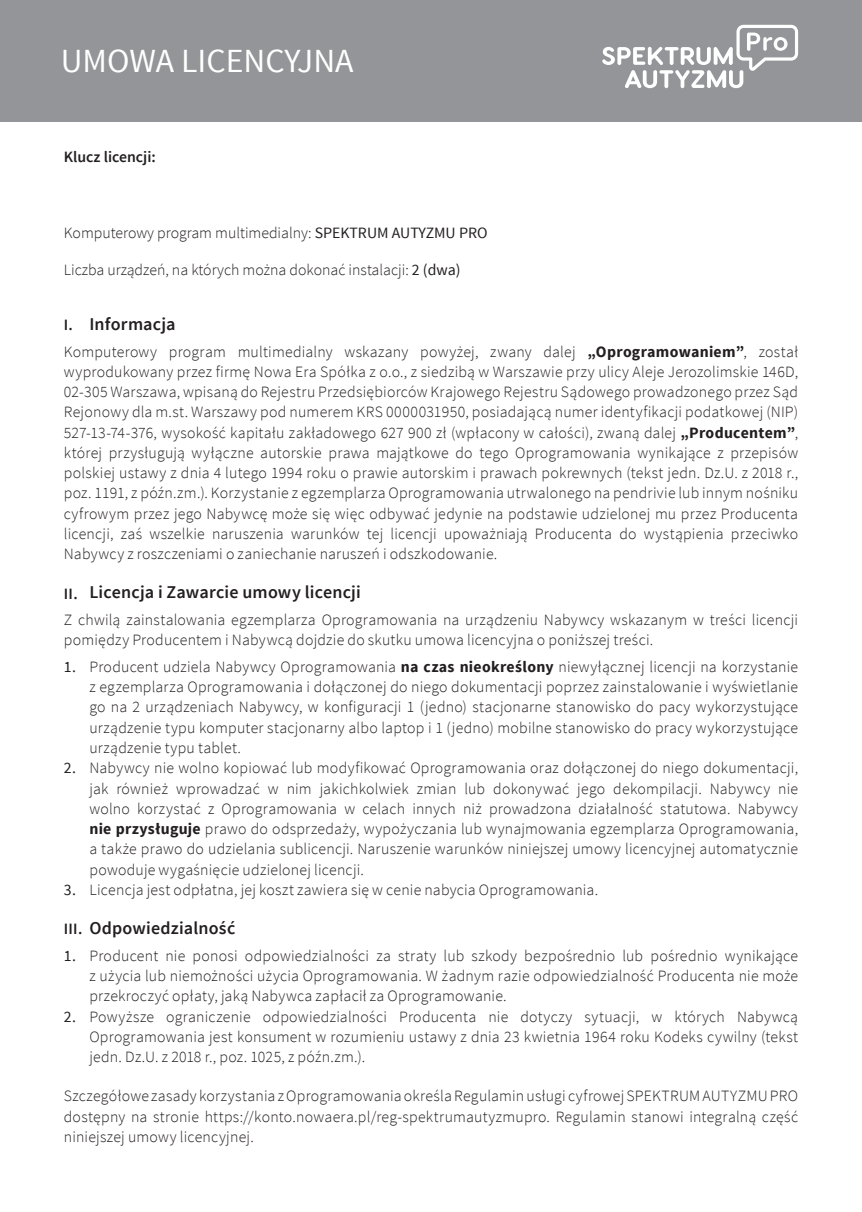
<style>
.page{position:relative;width:862px;height:1212px;background:#fff}
.page>*{position:absolute;margin:0;border:0;box-sizing:border-box;transform-origin:0 0}
.t1{font:33.75px "Source Sans Pro";color:#fff}
.t2{font:600 18px "Source Sans Pro";letter-spacing:.01em;color:#231f20}
.t3{font:300 15.75px/20.2px "Source Sans Pro";letter-spacing:.015em;color:#231f20;text-align:justify}
.t4{font:600 15.75px "Source Sans Pro";color:#231f20}
.s1{font-weight:400}
.s2{font-size:15.75px}
.s3{font-weight:700}
</style>
<div class="page">
<div style="left:0;top:0;width:861px;height:121px;background:#939598"></div>
<svg style="left:602px;top:25px;width:195px;height:63px"></svg>
<h1 class="t1" style="left:61px;top:40px;width:294px">UMOWA LICENCYJNA</h1>
<p class="t4" style="left:64px;top:147px;width:93px">Klucz licencji:</p>
<p class="t3" style="left:64px;top:222px;width:425px">Komputerowy program multimedialny: <span class="s1">SPEKTRUM AUTYZMU PRO</span></p>
<p class="t3" style="left:64px;top:260px;width:398px">Liczba urządzeń, na których można dokonać instalacji: <span class="s1">2 (dwa)</span></p>
<p class="t2" style="left:64px;top:313px;width:113px"><span class="s2">I.</span> Informacja</p>
<p class="t3" style="left:64px;top:341px;width:735px">Komputerowy program multimedialny wskazany powyżej, zwany dalej <span class="s3">„Oprogramowaniem”</span>, został wyprodukowany przez firmę Nowa Era Spółka z o.o., z siedzibą w Warszawie przy ulicy Aleje Jerozolimskie 146D, 02-305 Warszawa, wpisaną do Rejestru Przedsiębiorców Krajowego Rejestru Sądowego prowadzonego przez Sąd Rejonowy dla m.st. Warszawy pod numerem KRS 0000031950, posiadającą numer identyfikacji podatkowej (NIP)<br>527-13-74-376, wysokość kapitału zakładowego 627 900 zł (wpłacony w całości), zwaną dalej <span class="s3">„Producentem”</span>, której przysługują wyłączne autorskie prawa majątkowe do tego Oprogramowania wynikające z przepisów polskiej ustawy z dnia 4 lutego 1994 roku o prawie autorskim i prawach pokrewnych (tekst jedn. Dz.U. z 2018 r., poz. 1191, z późn.zm.). Korzystanie z egzemplarza Oprogramowania utrwalonego na pendrivie lub innym nośniku cyfrowym przez jego Nabywcę może się więc odbywać jedynie na podstawie udzielonej mu przez Producenta licencji, zaś wszelkie naruszenia warunków tej licencji upoważniają Producenta do wystąpienia przeciwko Nabywcy z roszczeniami o zaniechanie naruszeń i odszkodowanie.</p>
<p class="t2" style="left:64px;top:581px;width:298px"><span class="s2">II.</span> Licencja i Zawarcie umowy licencji</p>
<p class="t3" style="left:64px;top:610px;width:735px">Z chwilą zainstalowania egzemplarza Oprogramowania na urządzeniu Nabywcy wskazanym w treści licencji pomiędzy Producentem i Nabywcą dojdzie do skutku umowa licencyjna o poniższej treści.</p>
<p class="t3" style="left:89px;top:657px;width:709px;text-indent:-26px"><span class="s1">1.</span> Producent udziela Nabywcy Oprogramowania <span class="s3">na czas nieokreślony</span> niewyłącznej licencji na korzystanie z egzemplarza Oprogramowania i dołączonej do niego dokumentacji poprzez zainstalowanie i wyświetlanie go na 2 urządzeniach Nabywcy, w konfiguracji 1 (jedno) stacjonarne stanowisko do pacy wykorzystujące urządzenie typu komputer stacjonarny albo laptop i 1 (jedno) mobilne stanowisko do pracy wykorzystujące urządzenie typu tablet.</p>
<p class="t3" style="left:89px;top:758px;width:709px;text-indent:-26px"><span class="s1">2.</span> Nabywcy nie wolno kopiować lub modyfikować Oprogramowania oraz dołączonej do niego dokumentacji, jak również wprowadzać w nim jakichkolwiek zmian lub dokonywać jego dekompilacji. Nabywcy nie wolno korzystać z Oprogramowania w celach innych niż prowadzona działalność statutowa. Nabywcy <span class="s3">nie przysługuje</span> prawo do odsprzedaży, wypożyczania lub wynajmowania egzemplarza Oprogramowania, a także prawo do udzielania sublicencji. Naruszenie warunków niniejszej umowy licencyjnej automatycznie powoduje wygaśnięcie udzielonej licencji.</p>
<p class="t3" style="left:64px;top:879px;width:535px"><span class="s1">3.</span> Licencja jest odpłatna, jej koszt zawiera się w cenie nabycia Oprogramowania.</p>
<p class="t2" style="left:64px;top:917px;width:173px"><span class="s2">III.</span> Odpowiedzialność</p>
<p class="t3" style="left:89px;top:945px;width:709px;text-indent:-26px"><span class="s1">1.</span> Producent nie ponosi odpowiedzialności za straty lub szkody bezpośrednio lub pośrednio wynikające z użycia lub niemożności użycia Oprogramowania. W żadnym razie odpowiedzialność Producenta nie może przekroczyć opłaty, jaką Nabywca zapłacił za Oprogramowanie.</p>
<p class="t3" style="left:89px;top:1006px;width:709px;text-indent:-26px"><span class="s1">2.</span> Powyższe ograniczenie odpowiedzialności Producenta nie dotyczy sytuacji, w których Nabywcą Oprogramowania jest konsument w rozumieniu ustawy z dnia 23 kwietnia 1964 roku Kodeks cywilny (tekst jedn. Dz.U. z 2018 r., poz. 1025, z późn.zm.).</p>
<p class="t3" style="left:64px;top:1086px;width:735px">Szczegółowe zasady korzystania z Oprogramowania określa Regulamin usługi cyfrowej SPEKTRUM AUTYZMU PRO dostępny na stronie https://konto.nowaera.pl/reg-spektrumautyzmupro. Regulamin stanowi integralną część niniejszej umowy licencyjnej.</p>
</div>
